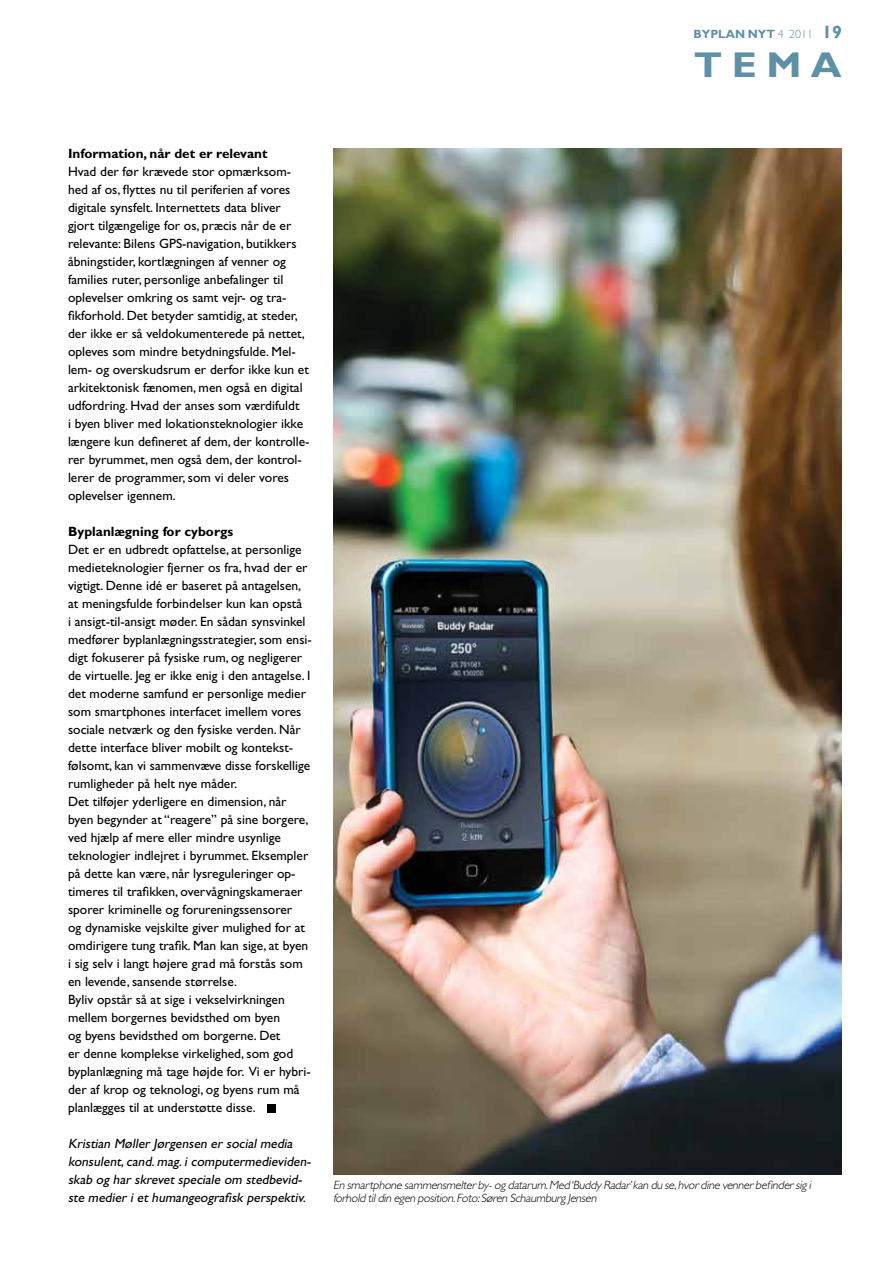
<style>
.page{position:relative;width:893px;height:1263px;background:#fff}
.page>*{position:absolute;margin:0;border:0;box-sizing:border-box;transform-origin:0 0}
.t1{font:700 36px "Gill Sans Std";color:#5e91a8;scale:1.1 1}
.t2{font:13.5px/18px "Gill Sans Std";color:#000}
.t3{font:italic 13.5px/18px "Gill Sans Std";letter-spacing:-.02em;color:#000}
.t4{font:700 13.5px "Gill Sans Std";color:#000}
.t5{font:italic 300 12px/13.5px "Gill Sans Std";color:#000101}
.t6{font:700 12px "Gill Sans Std";color:#5e91a8}
.s1{font-weight:300}
.s2{font-size:18px}
</style>
<div class="page">
<img style="left:333px;top:149px;width:509px;height:1026px">
<div style="left:267px;top:1103px;width:9px;height:9px;background:#000"></div>
<p class="t6" style="left:694px;top:27px;width:150px">BYPLAN NYT <span class="s1">4 2011</span> <span class="s2">19</span></p>
<h1 class="t1" style="left:694px;top:43px;width:136px">TEMA</h1>
<p class="t4" style="left:68px;top:145px;width:201px">Information, når det er relevant</p>
<p class="t2" style="left:68px;top:163px;width:243px">Hvad der før krævede stor opmærksom&shy;hed af os, flyttes nu til periferien af vores digitale synsfelt. Internettets data bliver gjort tilgængelige for os, præcis når de er relevante: Bilens GPS-navigation, butikkers åbningstider, kortlægningen af venner og families ruter, personlige anbefalinger til oplevelser omkring os samt vejr- og tra&shy;fikforhold. Det betyder samtidig, at steder, der ikke er så veldokumenterede på nettet, opleves som mindre betydningsfulde. Mel&shy;lem- og overskudsrum er derfor ikke kun et arkitektonisk fænomen, men også en digital udfordring. Hvad der anses som værdifuldt<br>i byen bliver med lokationsteknologier ikke længere kun defineret af dem, der kontrolle&shy;rer byrummet, men også dem, der kontrol&shy;lerer de programmer, som vi deler vores oplevelser igennem.</p>
<p class="t4" style="left:68px;top:523px;width:167px">Byplanlægning for cyborgs</p>
<p class="t2" style="left:68px;top:540px;width:245px">Det er en udbredt opfattelse, at personlige medieteknologier fjerner os fra, hvad der er vigtigt. Denne idé er baseret på antagelsen, at meningsfulde forbindelser kun kan opstå<br>i ansigt-til-ansigt møder. En sådan synsvinkel medfører byplanlægningsstrategier, som ensi&shy;digt fokuserer på fysiske rum, og negligerer de virtuelle. Jeg er ikke enig i den antagelse. I det moderne samfund er personlige medier som smartphones interfacet imellem vores sociale netværk og den fysiske verden. Når dette interface bliver mobilt og kontekst&shy;følsomt, kan vi sammenvæve disse forskellige rumligheder på helt nye måder.<br>Det tilføjer yderligere en dimension, når byen begynder at “reagere” på sine borgere, ved hjælp af mere eller mindre usynlige teknologier indlejret i byrummet. Eksempler på dette kan være, når lysreguleringer op&shy;timeres til trafikken, overvågningskameraer sporer kriminelle og forureningssensorer<br>og dynamiske vejskilte giver mulighed for at omdirigere tung trafik. Man kan sige, at byen i sig selv i langt højere grad må forstås som en levende, sansende størrelse.<br>Byliv opstår så at sige i vekselvirkningen mellem borgernes bevidsthed om byen<br>og byens bevidsthed om borgerne. Det<br>er denne komplekse virkelighed, som god byplanlægning må tage højde for. Vi er hybri&shy;der af krop og teknologi, og byens rum må planlægges til at understøtte disse.</p>
<p class="t3" style="left:68px;top:1135px;width:247px">Kristian Møller Jørgensen er social media konsulent,cand.mag.i computermedieviden&shy;skab og har skrevet speciale om stedbevid&shy;ste medier i et humangeografisk perspektiv.</p>
<p class="t5" style="left:333px;top:1178px;width:482px">En smartphone sammensmelterby-ogdatarum.Med ‘Buddy Radar’kan du se,hvordine vennerbefindersigi forhold tildin egen position.Foto:Søren SchaumburgJensen</p>
</div>
